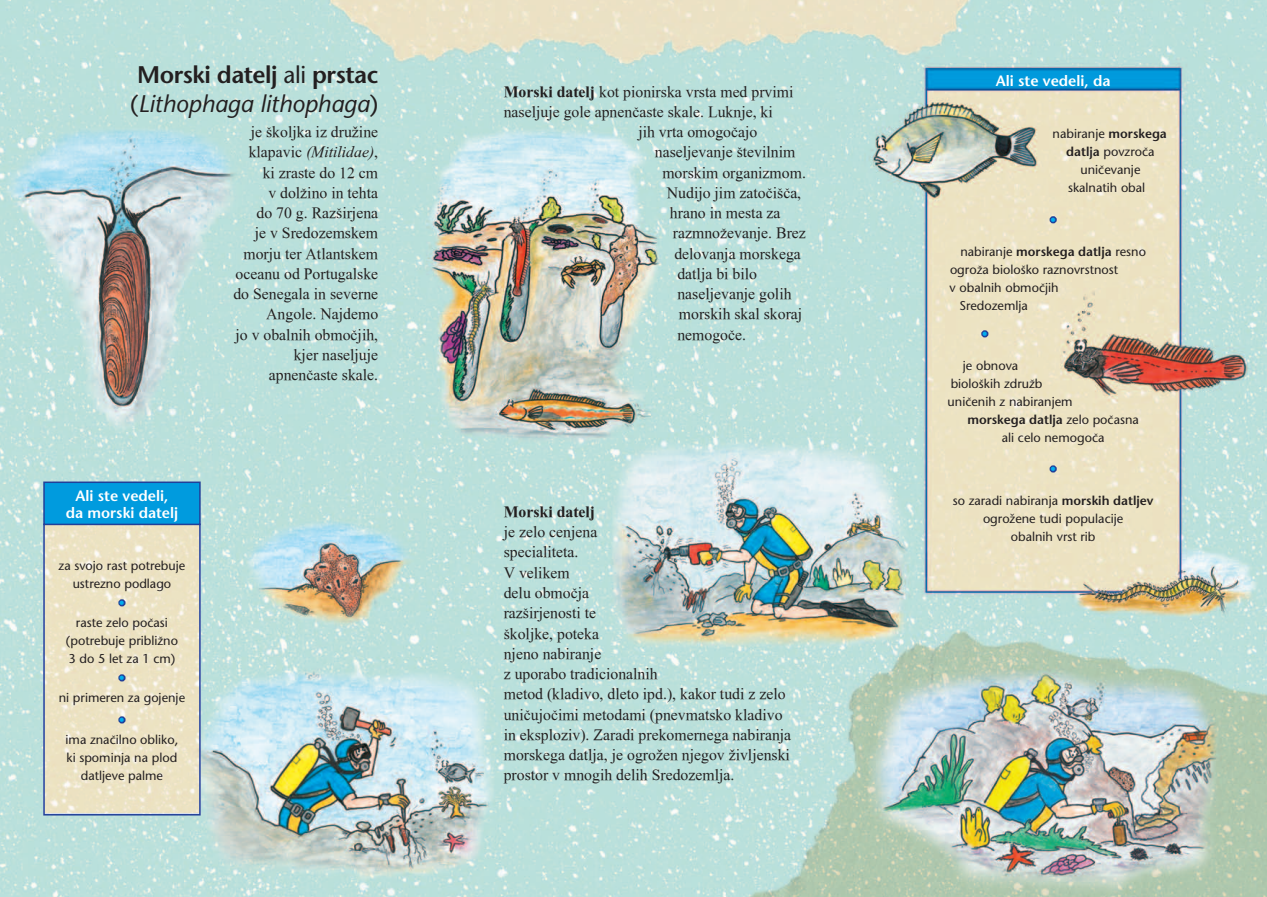
<style>
.page{position:relative;width:1267px;height:897px;background:#fff}
.page>*{position:absolute;margin:0;border:0;box-sizing:border-box;transform-origin:0 0}
.t1{font:italic 24px/28.5px "Stone Sans M";color:#231f20}
.t2{font:15.75px/20.2px "Times New Roman M Roman";color:#231f20}
.t3{font:15.75px "Times New Roman M Italic";color:#231f20}
.t4{font:15.75px "Times New Roman M Bold";color:#231f20}
.t5{font:600 15px/16.5px "Stone Sans M";color:#fff;text-align:center}
.t6{font:12.75px/18px "Stone Sans M";color:#231f20;text-align:center}
.t7{font:600 12.75px "Stone Sans M";color:#231f20}
.t8{font:12px "Stone Sans M";color:#00aeef}
.s1{font-weight:600;font-style:normal}
.s2{font-style:normal}
.s3{font-family:"Times New Roman M Roman"}
.s4{font-family:"Times New Roman M Bold"}
.s5{font-weight:600}
.s6{font-weight:400}
</style>
<div class="page">
<img style="left:0;top:0;width:1266px;height:896px">
<img style="left:46px;top:526px;width:152px;height:286px">
<div style="left:118px;top:599px;width:8px;height:7px;border:3px solid #214099;border-radius:50%"></div>
<div style="left:118px;top:674px;width:8px;height:7px;border:3px solid #214099;border-radius:50%"></div>
<div style="left:118px;top:716px;width:8px;height:7px;border:3px solid #214099;border-radius:50%"></div>
<div style="left:43px;top:523px;width:158px;height:292px;border:2px solid #214099"></div>
<div style="left:44px;top:482px;width:156px;height:42px;background:#009bde"></div>
<div style="left:43px;top:481px;width:158px;height:44px;border:2px solid #214099"></div>
<div style="left:1049px;top:216px;width:7px;height:7px;border:3px solid #214099;border-radius:50%"></div>
<div style="left:981px;top:330px;width:7px;height:7px;border:3px solid #214099;border-radius:50%"></div>
<div style="left:1049px;top:465px;width:7px;height:7px;border:3px solid #214099;border-radius:50%"></div>
<h1 class="t1" style="left:130px;top:60px;width:249px"><span class="s1">Morski datelj</span> <span class="s2">ali</span> <span class="s1">prstac </span><span class="s2">(</span>Lithophaga lithophaga<span class="s2">)</span></h1>
<p class="t2" style="left:251px;top:122px;width:129px">je πkoljka iz družine</p>
<p class="t3" style="left:249px;top:143px;width:131px"><span class="s3">klapavic</span> (Mitilidae)<span class="s3">,</span></p>
<p class="t2" style="left:233px;top:162px;width:146px;text-align:right">ki zraste do 12 cm<br>v dolæino in tehta<br>do 70 g. Razπirjena<br>je v Sredozemskem morju ter Atlantskem oceanu od Portugalske do Senegala in severne<br>Angole. Najdemo<br>jo v obalnih obmoËjih, kjer naseljuje apnenËaste skale.</p>
<p class="t5" style="left:66px;top:487px;width:114px">Ali ste vedeli, da morski datelj</p>
<p class="t6" style="left:59px;top:556px;width:128px">za svojo rast potrebuje ustrezno podlago</p>
<p class="t8" style="left:119px;top:595px;width:7px">•</p>
<p class="t6" style="left:66px;top:613px;width:113px">raste zelo poËasi (potrebuje pribliæno<br>3 do 5 let za 1 cm)</p>
<p class="t8" style="left:119px;top:670px;width:7px">•</p>
<p class="t6" style="left:59px;top:688px;width:128px">ni primeren za gojenje</p>
<p class="t8" style="left:119px;top:712px;width:7px">•</p>
<p class="t6" style="left:66px;top:730px;width:114px">ima znaËilno obliko, ki spominja na plod datljeve palme</p>
<p class="t2" style="left:503px;top:81px;width:291px"><span class="s4">Morski datelj</span> kot pionirska vrsta med prvimi</p>
<p class="t2" style="left:503px;top:101px;width:271px">naseljuje gole apnenËaste skale. Luknje, ki</p>
<p class="t2" style="left:638px;top:122px;width:120px">jih vrta omogoËajo</p>
<p class="t2" style="left:655px;top:142px;width:142px">naseljevanje πtevilnim</p>
<p class="t2" style="left:662px;top:162px;width:145px">morskim organizmom.</p>
<p class="t2" style="left:667px;top:182px;width:136px">Nudijo jim zatoËiπËa,</p>
<p class="t2" style="left:670px;top:203px;width:112px">hrano in mesta za</p>
<p class="t2" style="left:673px;top:223px;width:134px">razmnoæevanje. Brez</p>
<p class="t2" style="left:674px;top:243px;width:128px">delovanja morskega</p>
<p class="t2" style="left:677px;top:263px;width:81px">datlja bi bilo</p>
<p class="t2" style="left:677px;top:284px;width:116px">naseljevanje golih</p>
<p class="t2" style="left:679px;top:304px;width:125px">morskih skal skoraj</p>
<p class="t2" style="left:677px;top:324px;width:70px">nemogoËe.</p>
<p class="t4" style="left:503px;top:502px;width:93px">Morski datelj</p>
<p class="t2" style="left:503px;top:521px;width:289px">je zelo cenjena<br>specialiteta.<br>V velikem<br>delu obmoËja<br>razπirjenosti te<br>πkoljke, poteka<br>njeno nabiranje<br>z uporabo tradicionalnih<br>metod (kladivo, dleto ipd.), kakor tudi z zelo uniËujoËimi metodami (pnevmatsko kladivo in eksploziv). Zaradi prekomernega nabiranja morskega datlja, je ogrožen njegov življenski prostor v mnogih delih Sredozemlja.</p>
<p class="t5" style="left:995px;top:73px;width:116px">Ali ste vedeli, da</p>
<p class="t6" style="left:1052px;top:125px;width:116px">nabiranje <span class="s5">morskega datlja</span> povzroËa uniËevanje<br>skalnatih obal</p>
<p class="t8" style="left:1050px;top:212px;width:7px">•</p>
<p class="t6" style="left:960px;top:242px;width:187px">nabiranje <span class="s5">morskega datlja</span> resno</p>
<p class="t6" style="left:949px;top:260px;width:170px">ogroæa bioloπko raznovrstnost</p>
<p class="t6" style="left:949px;top:278px;width:111px">v obalnih obmoËjih</p>
<p class="t6" style="left:959px;top:296px;width:70px">Sredozemlja</p>
<p class="t8" style="left:981px;top:326px;width:7px">•</p>
<p class="t6" style="left:962px;top:356px;width:57px">je obnova</p>
<p class="t6" style="left:950px;top:374px;width:93px">bioloπkih zdruæb</p>
<p class="t6" style="left:947px;top:392px;width:127px">uniËenih z nabiranjem</p>
<p class="t7" style="left:967px;top:411px;width:173px">morskega datlja <span class="s6">zelo poËasna</span></p>
<p class="t6" style="left:1001px;top:428px;width:104px">ali celo nemogoËa</p>
<p class="t8" style="left:1050px;top:461px;width:7px">•</p>
<p class="t6" style="left:952px;top:491px;width:202px">so zaradi nabiranja <span class="s5">morskih datljev </span>ogrožene tudi populacije<br>obalnih vrst rib</p>
</div>
